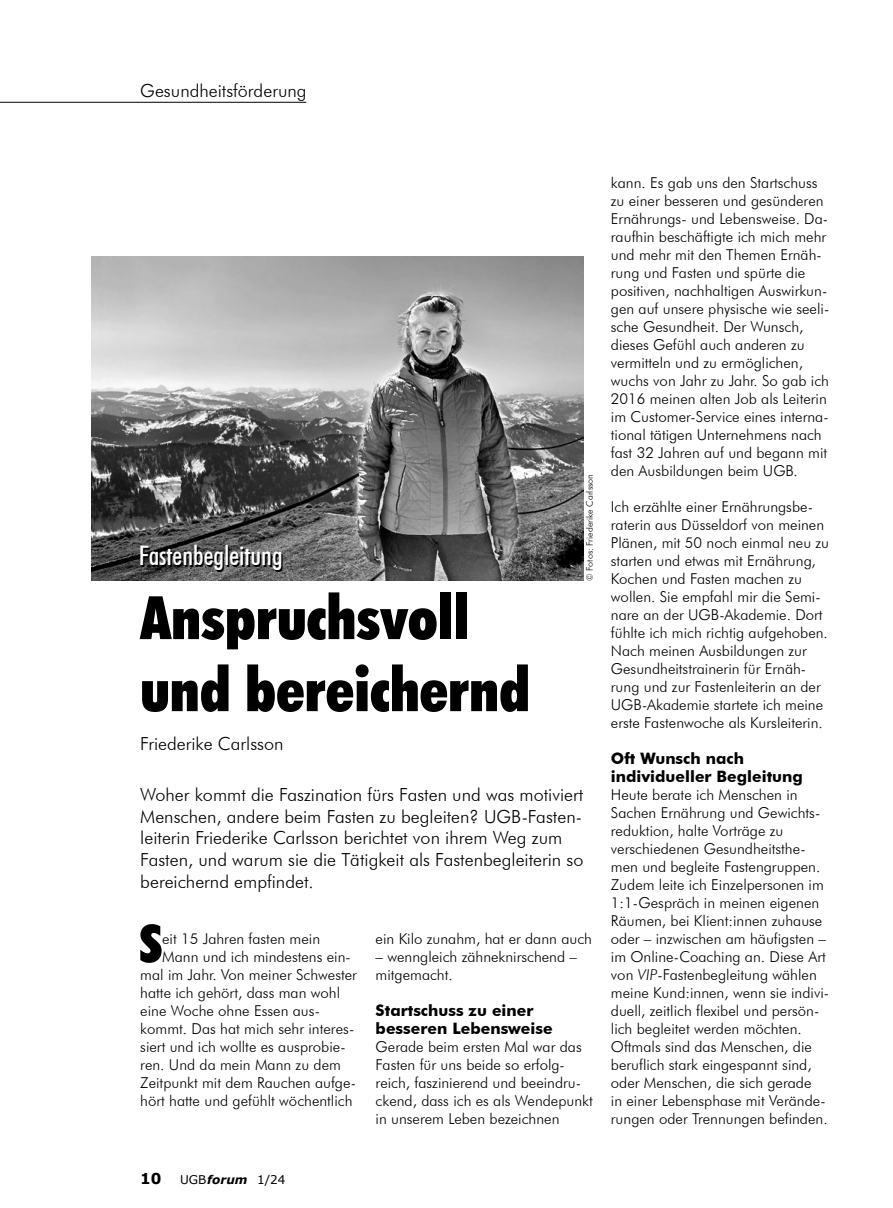
<style>
.page{position:relative;width:893px;height:1208px;background:#fff}
.page>*{position:absolute;margin:0;border:0;box-sizing:border-box;transform-origin:0 0}
.t1{font:900 condensed 60px/72px "Futura BT";color:#000}
.t2{font:900 condensed 52.35px "Futura BT";color:#000}
.t3{font:500 condensed 27px "Futura BT";color:#fff}
.t4{font:300 18px/21.6px "Futura BT";color:#000}
.t5{font:700 15.75px/18px "Futura BT";color:#000}
.t6{font:300 15px/18px "Futura BT";color:#000}
.t7{font:12px "Verdana";color:#000}
.t8{font:300 9px "Futura BT";color:#000}
.s1{font-style:italic}
.s2{font-weight:700;font-size:15px}
.s3{font-weight:700;font-style:italic}
</style>
<div class="page">
<hr style="left:0;top:102px;width:306px;height:1px;background:#000">
<img style="left:91px;top:256px;width:493px;height:324px">
<p class="t4" style="left:140px;top:80px;width:168px">Gesundheitsförderung</p>
<h3 class="t3" style="left:139px;top:539px;width:145px">Fastenbegleitung</h3>
<p class="t8" style="left:584px;top:581px;width:109px;rotate:-90deg">© Fotos: Friederike Carlsson</p>
<h1 class="t1" style="left:140px;top:581px;width:391px">Anspruchsvoll und bereichernd</h1>
<p class="t4" style="left:140px;top:732px;width:145px">Friederike Carlsson</p>
<p class="t4" style="left:140px;top:784px;width:445px">Woher kommt die Faszination fürs Fasten und was motiviert Menschen, andere beim Fasten zu begleiten? UGB-Fasten&shy;leiterin Friederike Carlsson berichtet von ihrem Weg zum Fasten, und warum sie die Tätigkeit als Fastenbegleiterin so bereichernd empfindet.</p>
<h2 class="t2" style="left:139px;top:911px;width:24px">S</h2>
<p class="t6" style="left:162px;top:929px;width:159px">eit 15 Jahren fasten mein</p>
<p class="t6" style="left:162px;top:947px;width:190px">Mann und ich mindestens ein-</p>
<p class="t6" style="left:140px;top:965px;width:218px">mal im Jahr. Von meiner Schwester</p>
<p class="t6" style="left:140px;top:983px;width:201px">hatte ich gehört, dass man wohl</p>
<p class="t6" style="left:140px;top:1001px;width:181px">eine Woche ohne Essen aus-</p>
<p class="t6" style="left:140px;top:1019px;width:216px">kommt. Das hat mich sehr interes-</p>
<p class="t6" style="left:140px;top:1037px;width:207px">siert und ich wollte es ausprobie-</p>
<p class="t6" style="left:140px;top:1055px;width:202px">ren. Und da mein Mann zu dem</p>
<p class="t6" style="left:140px;top:1073px;width:217px">Zeitpunkt mit dem Rauchen aufge-</p>
<p class="t6" style="left:140px;top:1091px;width:214px">hört hatte und gefühlt wöchentlich</p>
<p class="t6" style="left:376px;top:929px;width:218px">ein Kilo zunahm, hat er dann auch</p>
<p class="t6" style="left:376px;top:947px;width:203px">– wenngleich zähneknirschend – mitgemacht.</p>
<p class="t5" style="left:376px;top:1001px;width:179px">Startschuss zu einer besseren Lebensweise</p>
<p class="t6" style="left:376px;top:1037px;width:219px">Gerade beim ersten Mal war das<br>Fasten für uns beide so erfolg&shy;reich, faszinierend und beeindru&shy;ckend, dass ich es als Wendepunkt in unserem Leben bezeichnen</p>
<p class="t6" style="left:611px;top:173px;width:220px">kann. Es gab uns den Startschuss zu einer besseren und gesünderen<br>Ernährungs- und Lebensweise. Da&shy;raufhin beschäftigte ich mich mehr und mehr mit den Themen Ernäh&shy;rung und Fasten und spürte die positiven, nachhaltigen Auswirkun&shy;gen auf unsere physische wie seeli&shy;sche Gesundheit. Der Wunsch, dieses Gefühl auch anderen zu vermitteln und zu ermöglichen, wuchs von Jahr zu Jahr. So gab ich<br>2016 meinen alten Job als Leiterin im Customer-Service eines interna&shy;tional tätigen Unternehmens nach fast 32 Jahren auf und begann mit den Ausbildungen beim UGB.</p>
<p class="t6" style="left:611px;top:497px;width:220px">Ich erzählte einer Ernährungsbe&shy;raterin aus Düsseldorf von meinen Plänen, mit 50 noch einmal neu zu starten und etwas mit Ernährung, Kochen und Fasten machen zu wollen. Sie empfahl mir die Semi&shy;nare an der UGB-Akademie. Dort fühlte ich mich richtig aufgehoben.<br>Nach meinen Ausbildungen zur Gesundheitstrainerin für Ernäh&shy;rung und zur Fastenleiterin an der UGB-Akademie startete ich meine erste Fastenwoche als Kursleiterin.</p>
<p class="t5" style="left:611px;top:749px;width:194px">Oft Wunsch nach individueller Begleitung</p>
<p class="t6" style="left:611px;top:785px;width:220px">Heute berate ich Menschen in<br>Sachen Ernährung und Gewichts&shy;reduktion, halte Vorträge zu verschiedenen Gesundheitsthe&shy;men und begleite Fastengruppen.<br>Zudem leite ich Einzelpersonen im<br>1:1-Gespräch in meinen eigenen<br>Räumen, bei Klient:innen zuhause oder – inzwischen am häufigsten – im Online-Coaching an. Diese Art von <span class="s1">VIP</span>-Fastenbegleitung wählen meine Kund:innen, wenn sie indivi&shy;duell, zeitlich flexibel und persön&shy;lich begleitet werden möchten.<br>Oftmals sind das Menschen, die beruflich stark eingespannt sind, oder Menschen, die sich gerade<br>in einer Lebensphase mit Verände&shy;rungen oder Trennungen befinden.</p>
<p class="t7" style="left:140px;top:1171px;width:147px"><span class="s2">10</span> UGB<span class="s3">forum</span> 1/24</p>
</div>
